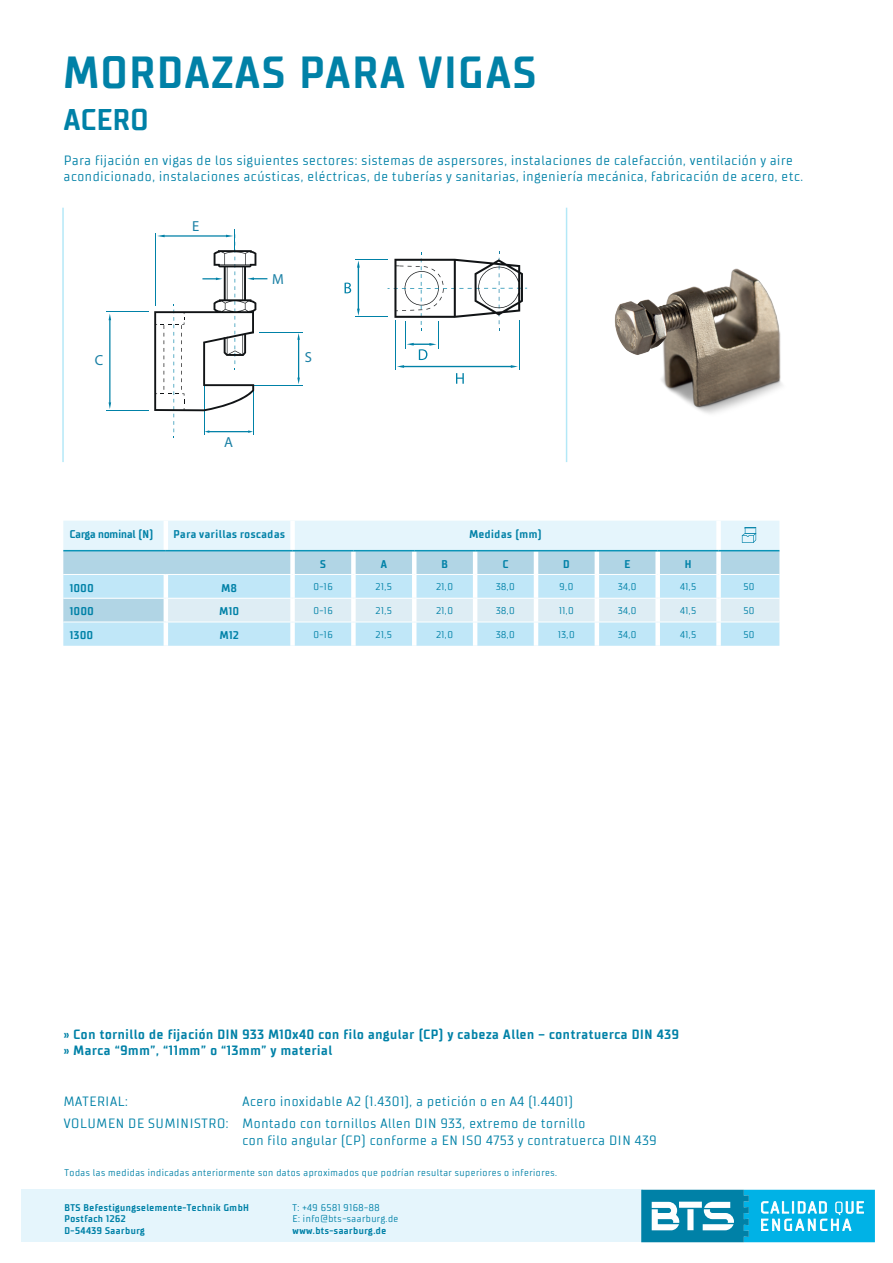
<style>
.page{position:relative;width:893px;height:1263px;background:#fff}
.page>*{position:absolute;margin:0;border:0;box-sizing:border-box;transform-origin:0 0}
.t1{font:700 45px "TT Supermolot Condensed";letter-spacing:.05em;color:#0081a7}
.t2{font:700 30px "TT Supermolot Condensed";letter-spacing:.03em;color:#0081a7}
.t3{font:14.55px "Myriad Pro";color:#187fa4}
.t4{font:13.5px/22.5px "TT Supermolot Condensed";letter-spacing:.05em;color:#0081a7}
.t5{font:700 13.5px/16.5px "TT Supermolot Condensed";letter-spacing:.05em;color:#0081a7}
.t6{font:700 11.25px "TT Supermolot Condensed";letter-spacing:.05em;color:#0081a7}
.t7{font:700 11.25px "TT Supermolot Condensed";color:#0081a7}
.t8{font:9.75px/11.7px "TT Supermolot Condensed";letter-spacing:.05em;color:#0081a7}
.t9{font:700 9.75px/11.7px "TT Supermolot Condensed";letter-spacing:.05em;color:#0081a7}
</style>
<div class="page">
<div style="left:21px;top:1190px;width:621px;height:52px;background:#e5f5fc"></div>
<svg style="left:641px;top:1190px;width:234px;height:52px;background:#31b0d5"></svg>
<div style="left:63px;top:551px;width:716px;height:23px;background:#b1d5e5"></div>
<svg style="left:63px;top:575px;width:716px;height:71px;background:#c0e6f6"></svg>
<div style="left:168px;top:599px;width:611px;height:23px;background:#deedf4"></div>
<div style="left:290px;top:551px;width:5px;height:23px;background:#fff"></div>
<div style="left:351px;top:551px;width:5px;height:23px;background:#fff"></div>
<hr style="left:412px;top:551px;width:4px;height:23px;background:#fff">
<hr style="left:473px;top:551px;width:4px;height:23px;background:#fff">
<hr style="left:534px;top:551px;width:4px;height:23px;background:#fff">
<hr style="left:595px;top:551px;width:4px;height:23px;background:#fff">
<div style="left:655px;top:551px;width:5px;height:23px;background:#fff"></div>
<div style="left:716px;top:551px;width:5px;height:23px;background:#fff"></div>
<hr style="left:164px;top:575px;width:4px;height:23px;background:#fff">
<div style="left:290px;top:575px;width:5px;height:23px;background:#fff"></div>
<div style="left:351px;top:575px;width:5px;height:23px;background:#fff"></div>
<hr style="left:412px;top:575px;width:4px;height:23px;background:#fff">
<hr style="left:473px;top:575px;width:4px;height:23px;background:#fff">
<hr style="left:534px;top:575px;width:4px;height:23px;background:#fff">
<hr style="left:595px;top:575px;width:4px;height:23px;background:#fff">
<div style="left:655px;top:575px;width:5px;height:23px;background:#fff"></div>
<div style="left:716px;top:575px;width:5px;height:23px;background:#fff"></div>
<hr style="left:164px;top:599px;width:4px;height:23px;background:#fff">
<div style="left:290px;top:599px;width:5px;height:23px;background:#fff"></div>
<div style="left:351px;top:599px;width:5px;height:23px;background:#fff"></div>
<hr style="left:412px;top:599px;width:4px;height:23px;background:#fff">
<hr style="left:473px;top:599px;width:4px;height:23px;background:#fff">
<hr style="left:534px;top:599px;width:4px;height:23px;background:#fff">
<hr style="left:595px;top:599px;width:4px;height:23px;background:#fff">
<div style="left:655px;top:599px;width:5px;height:23px;background:#fff"></div>
<div style="left:716px;top:599px;width:5px;height:23px;background:#fff"></div>
<hr style="left:164px;top:622px;width:4px;height:24px;background:#fff">
<div style="left:290px;top:622px;width:5px;height:24px;background:#fff"></div>
<div style="left:351px;top:622px;width:5px;height:24px;background:#fff"></div>
<hr style="left:412px;top:622px;width:4px;height:24px;background:#fff">
<hr style="left:473px;top:622px;width:4px;height:24px;background:#fff">
<hr style="left:534px;top:622px;width:4px;height:24px;background:#fff">
<hr style="left:595px;top:622px;width:4px;height:24px;background:#fff">
<div style="left:655px;top:622px;width:5px;height:24px;background:#fff"></div>
<div style="left:716px;top:622px;width:5px;height:24px;background:#fff"></div>
<hr style="left:63px;top:598px;width:103px;height:1px;background:#fff">
<hr style="left:166px;top:598px;width:127px;height:1px;background:#fff">
<hr style="left:293px;top:598px;width:60px;height:1px;background:#fff">
<hr style="left:353px;top:598px;width:61px;height:1px;background:#fff">
<hr style="left:414px;top:598px;width:61px;height:1px;background:#fff">
<hr style="left:475px;top:598px;width:61px;height:1px;background:#fff">
<hr style="left:536px;top:598px;width:61px;height:1px;background:#fff">
<hr style="left:597px;top:598px;width:61px;height:1px;background:#fff">
<hr style="left:658px;top:598px;width:61px;height:1px;background:#fff">
<hr style="left:719px;top:598px;width:60px;height:1px;background:#fff">
<hr style="left:63px;top:622px;width:103px;height:1px;background:#fff">
<hr style="left:166px;top:622px;width:127px;height:1px;background:#fff">
<hr style="left:293px;top:622px;width:60px;height:1px;background:#fff">
<hr style="left:353px;top:622px;width:61px;height:1px;background:#fff">
<hr style="left:414px;top:622px;width:61px;height:1px;background:#fff">
<hr style="left:475px;top:622px;width:61px;height:1px;background:#fff">
<hr style="left:536px;top:622px;width:61px;height:1px;background:#fff">
<hr style="left:597px;top:622px;width:61px;height:1px;background:#fff">
<hr style="left:658px;top:622px;width:61px;height:1px;background:#fff">
<hr style="left:719px;top:622px;width:60px;height:1px;background:#fff">
<svg style="left:63px;top:521px;width:716px;height:30px;background:#ddf1f9"></svg>
<hr style="left:355px;top:259px;width:33px;height:1px;background:#0081a7">
<hr style="left:355px;top:316px;width:33px;height:1px;background:#0081a7">
<svg style="left:357px;top:260px;width:3px;height:56px"></svg>
<svg style="left:345px;top:283px;width:6px;height:10px"></svg>
<svg style="left:388px;top:252px;width:139px;height:132px"></svg>
<hr style="left:566px;top:208px;width:1px;height:254px;background:#00b2e6">
<hr style="left:62px;top:208px;width:2px;height:254px;background:#00b2e6">
<img style="left:614px;top:268px;width:168px;height:146px">
<hr style="left:106px;top:311px;width:43px;height:1px;background:#0081a7">
<hr style="left:259px;top:332px;width:43px;height:1px;background:#0081a7">
<hr style="left:253px;top:385px;width:49px;height:1px;background:#0081a7">
<hr style="left:106px;top:410px;width:43px;height:1px;background:#0081a7">
<svg style="left:109px;top:314px;width:2px;height:95px"></svg>
<svg style="left:297px;top:333px;width:3px;height:51px"></svg>
<svg style="left:154px;top:229px;width:113px;height:209px"></svg>
<h1 class="t1" style="left:64px;top:46px;width:474px">MORDAZAS PARA VIGAS</h1>
<h2 class="t2" style="left:64px;top:102px;width:86px">ACERO</h2>
<p class="t4" style="left:64px;top:152px;width:741px;line-height:16.5px">Para fijación en vigas de los siguientes sectores: sistemas de aspersores, instalaciones de calefacción, ventilación y aire acondicionado, instalaciones acústicas, eléctricas, de tuberías y sanitarias, ingeniería mecánica, fabricación de acero, etc.</p>
<p class="t3" style="left:192px;top:217px;width:9px">E</p>
<p class="t3" style="left:272px;top:270px;width:13px">M</p>
<p class="t3" style="left:95px;top:351px;width:10px">C</p>
<p class="t3" style="left:305px;top:348px;width:9px">S</p>
<p class="t3" style="left:224px;top:433px;width:10px">A</p>
<p class="t7" style="left:70px;top:527px;width:85px">Carga nominal (N)</p>
<p class="t6" style="left:173px;top:527px;width:113px">Para varillas roscadas</p>
<p class="t6" style="left:469px;top:527px;width:74px">Medidas (mm)</p>
<p class="t6" style="left:320px;top:557px;width:7px">S</p>
<p class="t6" style="left:381px;top:557px;width:8px">A</p>
<p class="t6" style="left:442px;top:557px;width:8px">B</p>
<p class="t6" style="left:503px;top:557px;width:7px">C</p>
<p class="t6" style="left:563px;top:557px;width:8px">D</p>
<p class="t6" style="left:624px;top:557px;width:7px">E</p>
<p class="t6" style="left:685px;top:557px;width:8px">H</p>
<p class="t6" style="left:70px;top:581px;width:25px">1000</p>
<p class="t6" style="left:222px;top:581px;width:17px">M8</p>
<p class="t8" style="left:313px;top:581px;width:21px">0-16</p>
<p class="t8" style="left:376px;top:581px;width:17px">21,5</p>
<p class="t8" style="left:436px;top:581px;width:18px">21,0</p>
<p class="t8" style="left:496px;top:581px;width:20px">38,0</p>
<p class="t8" style="left:559px;top:581px;width:15px">9,0</p>
<p class="t8" style="left:618px;top:581px;width:20px">34,0</p>
<p class="t8" style="left:680px;top:581px;width:18px">41,5</p>
<p class="t8" style="left:743px;top:581px;width:13px">50</p>
<p class="t6" style="left:70px;top:605px;width:25px">1000</p>
<p class="t6" style="left:219px;top:605px;width:21px">M10</p>
<p class="t8" style="left:313px;top:605px;width:21px">0-16</p>
<p class="t8" style="left:376px;top:605px;width:17px">21,5</p>
<p class="t8" style="left:436px;top:605px;width:18px">21,0</p>
<p class="t8" style="left:496px;top:605px;width:20px">38,0</p>
<p class="t8" style="left:559px;top:605px;width:16px">11,0</p>
<p class="t8" style="left:618px;top:605px;width:20px">34,0</p>
<p class="t8" style="left:680px;top:605px;width:18px">41,5</p>
<p class="t8" style="left:743px;top:605px;width:13px">50</p>
<p class="t6" style="left:70px;top:629px;width:25px">1300</p>
<p class="t6" style="left:220px;top:629px;width:20px">M12</p>
<p class="t8" style="left:313px;top:629px;width:21px">0-16</p>
<p class="t8" style="left:376px;top:629px;width:17px">21,5</p>
<p class="t8" style="left:436px;top:629px;width:18px">21,0</p>
<p class="t8" style="left:496px;top:629px;width:20px">38,0</p>
<p class="t8" style="left:558px;top:629px;width:18px">13,0</p>
<p class="t8" style="left:618px;top:629px;width:20px">34,0</p>
<p class="t8" style="left:680px;top:629px;width:18px">41,5</p>
<p class="t8" style="left:743px;top:629px;width:13px">50</p>
<p class="t5" style="left:64px;top:1026px;width:617px">» Con tornillo de fijación DIN 933 M10x40 con filo angular (CP) y cabeza Allen – contratuerca DIN 439 » Marca “9mm”, “11mm” o “13mm” y material</p>
<p class="t4" style="left:64px;top:1090px;width:523px;text-indent:179px">Acero inoxidable A2 (1.4301), a petición o en A4 (1.4401)<br>VOLUMEN DE SUMINISTRO: Montado con tornillos Allen DIN 933, extremo de tornillo</p>
<p class="t4" style="left:242px;top:1129px;width:416px">con filo angular (CP) conforme a EN ISO 4753 y contratuerca DIN 439</p>
<p class="t4" style="left:64px;top:1090px;width:65px">MATERIAL:</p>
<p class="t8" style="left:65px;top:1166px;width:494px">Todas las medidas indicadas anteriormente son datos aproximados que podrían resultar superiores o inferiores.</p>
<p class="t8" style="left:293px;top:1201px;width:107px">T: +49 6581 9168-88<br>E: info@bts-saarburg.de</p>
<p class="t9" style="left:293px;top:1225px;width:95px">www.bts-saarburg.de</p>
<p class="t9" style="left:65px;top:1201px;width:186px">BTS Befestigungselemente-Technik GmbH<br>Postfach 1262<br>D-54439 Saarburg</p>
</div>
